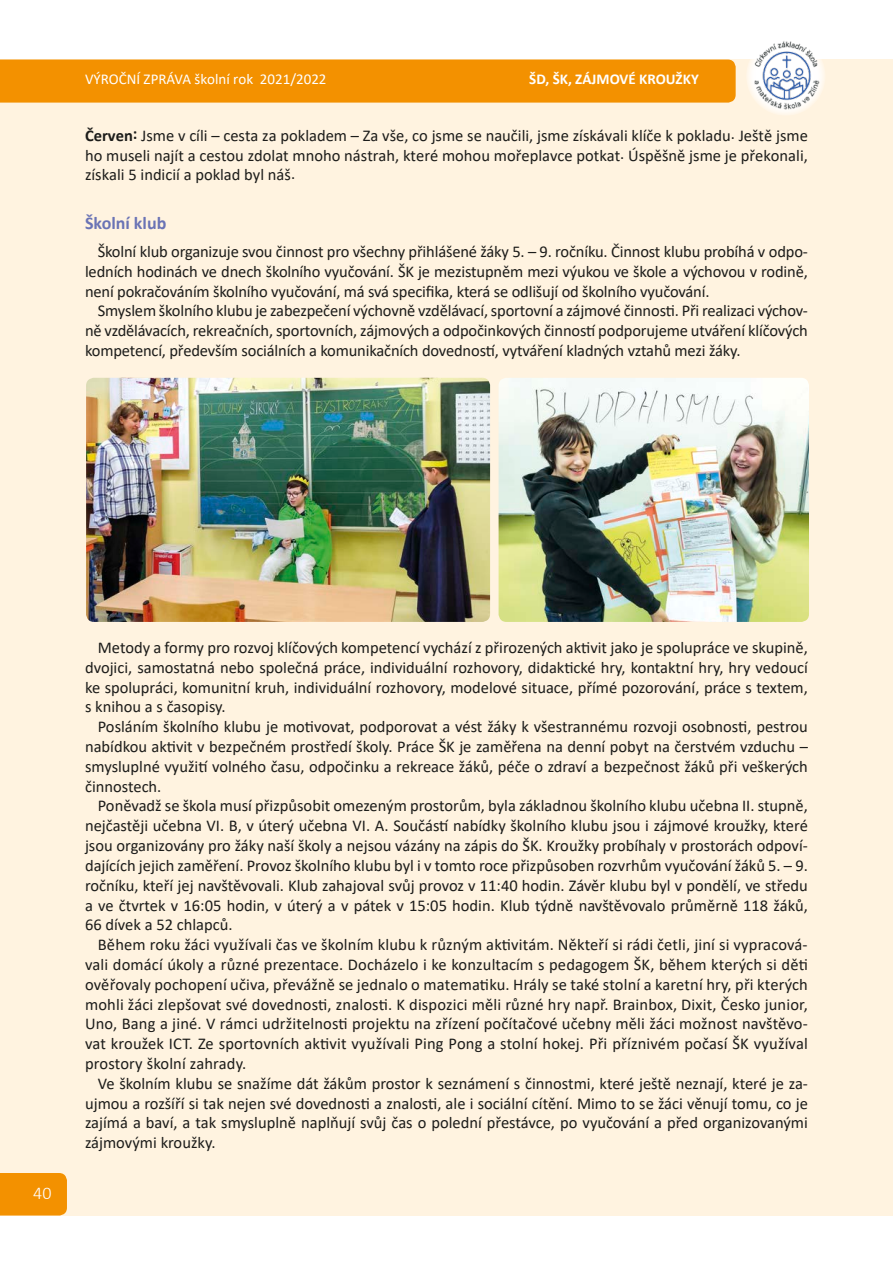
<style>
.page{position:relative;width:893px;height:1263px;background:#fff}
.page>*{position:absolute;margin:0;border:0;box-sizing:border-box;transform-origin:0 0}
.t1{font:700 18px "Calibri";color:#6a73b5}
.t2{font:300 18px "Calibri";color:#fff}
.t3{font:16.5px/19.8px "Calibri";color:#1c1c1a;text-align:justify}
.t4{font:15px "Calibri";color:#fff}
.t5{font:700 15px "Calibri";color:#fff}
.s1{font-weight:700}
</style>
<div class="page">
<div style="left:0;top:60px;width:893px;height:1155px;background:#fff3e0"></div>
<div style="left:0;top:1173px;width:67px;height:42px;background:#f39100"></div>
<div style="left:0;top:60px;width:736px;height:43px;background:#f39100"></div>
<div style="left:746px;top:36px;width:80px;height:80px;background:#fff7eb;border-radius:50%"></div>
<img style="left:750px;top:37px;width:71px;height:75px">
<img style="left:86px;top:378px;width:404px;height:244px">
<img style="left:499px;top:378px;width:310px;height:244px">
<p class="t4" style="left:85px;top:68px;width:243px">VÝROČNÍ ZPRÁVA školní rok 2021/2022</p>
<p class="t5" style="left:529px;top:68px;width:171px">ŠD, ŠK, ZÁJMOVÉ KROUŽKY</p>
<p class="t3" style="left:85px;top:125px;width:724px"><span class="s1">Červen:</span> Jsme v cíli – cesta za pokladem – Za vše, co jsme se naučili, jsme získávali klíče k pokladu. Ještě jsme ho museli najít a cestou zdolat mnoho nástrah, které mohou mořeplavce potkat. Úspěšně jsme je překonali, získali 5 indicií a poklad byl náš.</p>
<p class="t1" style="left:85px;top:210px;width:83px">Školní klub</p>
<p class="t3" style="left:85px;top:241px;width:724px;text-indent:13px">Školní klub organizuje svou činnost pro všechny přihlášené žáky 5. – 9. ročníku. Činnost klubu probíhá v odpo&shy;ledních hodinách ve dnech školního vyučování. ŠK je mezistupněm mezi výukou ve škole a výchovou v rodině, není pokračováním školního vyučování, má svá specifika, která se odlišují od školního vyučování.</p>
<p class="t3" style="left:85px;top:301px;width:724px;text-indent:13px">Smyslem školního klubu je zabezpečení výchovně vzdělávací, sportovní a zájmové činnosti. Při realizaci výchov&shy;ně vzdělávacích, rekreačních, sportovních, zájmových a odpočinkových činností podporujeme utváření klíčových kompetencí, především sociálních a komunikačních dovedností, vytváření kladných vztahů mezi žáky.</p>
<p class="t2" style="left:33px;top:1182px;width:20px">40</p>
<p class="t3" style="left:85px;top:637px;width:724px;text-indent:13px">Metody a formy pro rozvoj klíčových kompetencí vychází z přirozených aktivit jako je spolupráce ve skupině, dvojici, samostatná nebo společná práce, individuální rozhovory, didaktické hry, kontaktní hry, hry vedoucí ke spolupráci, komunitní kruh, individuální rozhovory, modelové situace, přímé pozorování, práce s textem, s knihou a s časopisy.</p>
<p class="t3" style="left:85px;top:716px;width:724px;text-indent:13px">Posláním školního klubu je motivovat, podporovat a vést žáky k všestrannému rozvoji osobnosti, pestrou nabídkou aktivit v bezpečném prostředí školy. Práce ŠK je zaměřena na denní pobyt na čerstvém vzduchu – smysluplné využití volného času, odpočinku a rekreace žáků, péče o zdraví a bezpečnost žáků při veškerých činnostech.</p>
<p class="t3" style="left:85px;top:796px;width:724px;text-indent:13px">Poněvadž se škola musí přizpůsobit omezeným prostorům, byla základnou školního klubu učebna II. stupně, nejčastěji učebna VI. B, v úterý učebna VI. A. Součástí nabídky školního klubu jsou i zájmové kroužky, které jsou organizovány pro žáky naší školy a nejsou vázány na zápis do ŠK. Kroužky probíhaly v prostorách odpoví&shy;dajících jejich zaměření. Provoz školního klubu byl i v tomto roce přizpůsoben rozvrhům vyučování žáků 5. – 9. ročníku, kteří jej navštěvovali. Klub zahajoval svůj provoz v 11:40 hodin. Závěr klubu byl v pondělí, ve středu a ve čtvrtek v 16:05 hodin, v úterý a v pátek v 15:05 hodin. Klub týdně navštěvovalo průměrně 118 žáků, 66 dívek a 52 chlapců.</p>
<p class="t3" style="left:85px;top:934px;width:724px;text-indent:13px">Během roku žáci využívali čas ve školním klubu k různým aktivitám. Někteří si rádi četli, jiní si vypracová&shy;vali domácí úkoly a různé prezentace. Docházelo i ke konzultacím s pedagogem ŠK, během kterých si děti ověřovaly pochopení učiva, převážně se jednalo o matematiku. Hrály se také stolní a karetní hry, při kterých mohli žáci zlepšovat své dovednosti, znalosti. K dispozici měli různé hry např. Brainbox, Dixit, Česko junior, Uno, Bang a jiné. V rámci udržitelnosti projektu na zřízení počítačové učebny měli žáci možnost navštěvo&shy;vat kroužek ICT. Ze sportovních aktivit využívali Ping Pong a stolní hokej. Při příznivém počasí ŠK využíval prostory školní zahrady.</p>
<p class="t3" style="left:85px;top:1073px;width:724px;text-indent:13px">Ve školním klubu se snažíme dát žákům prostor k seznámení s činnostmi, které ještě neznají, které je za&shy;ujmou a rozšíří si tak nejen své dovednosti a znalosti, ale i sociální cítění. Mimo to se žáci věnují tomu, co je zajímá a baví, a tak smysluplně naplňují svůj čas o polední přestávce, po vyučování a před organizovanými zájmovými kroužky.</p>
</div>
